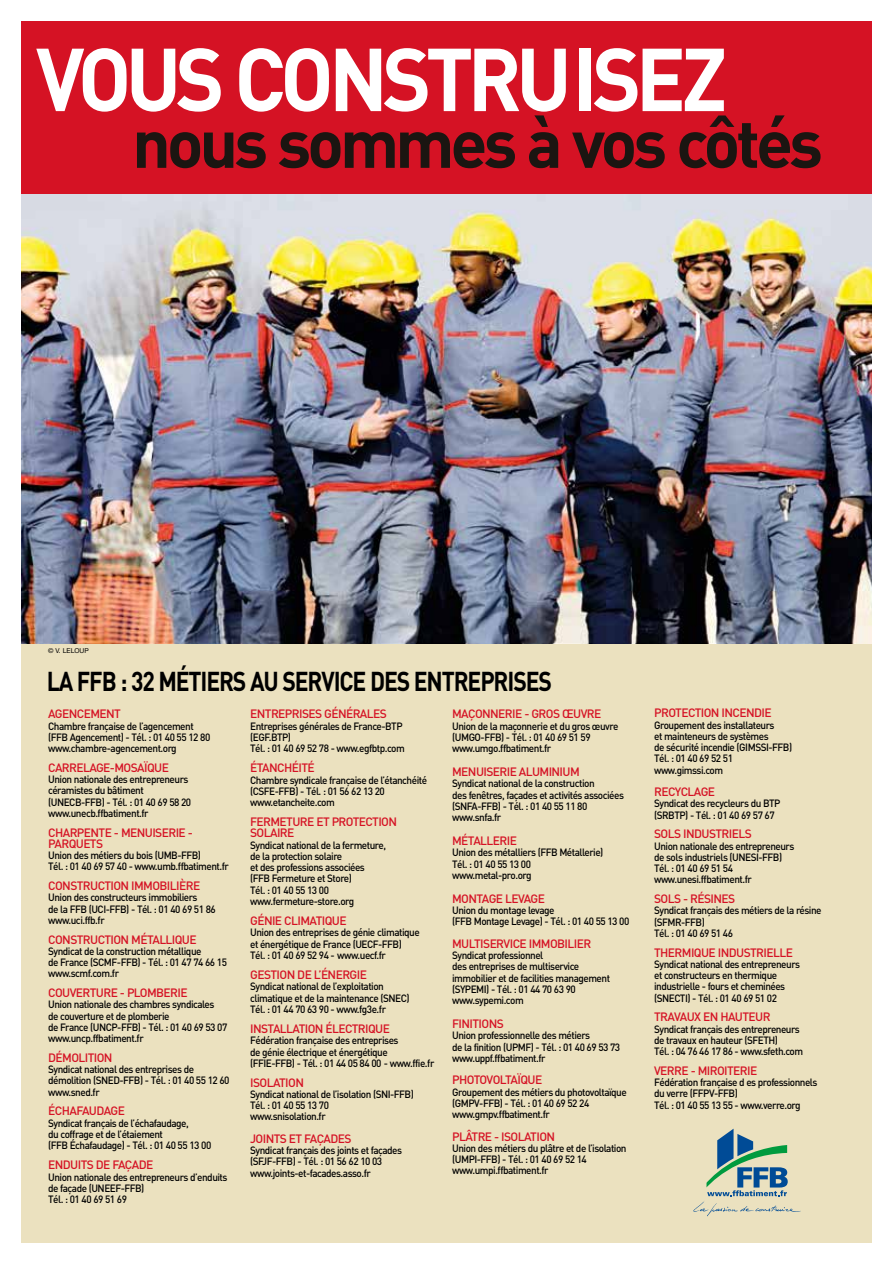
<style>
.page{position:relative;width:893px;height:1263px;background:#fff}
.page>*{position:absolute;margin:0;border:0;box-sizing:border-box;transform-origin:0 0}
.t1{font:700 87.75px "DIN";letter-spacing:-.07em;color:#fff;scale:.95 1}
.t2{font:700 67.65px "DIN";letter-spacing:-.06em;color:#1b1511}
.t3{font:700 27px "DIN";letter-spacing:-.05em;color:#000;scale:.85 1}
.t4{font:500 12px/11.2px "DIN";letter-spacing:-.05em;color:#d51224}
.t5{font:500 10.5px/11.2px "DIN";letter-spacing:-.05em;color:#000;scale:.95 1}
.t6{font:6.75px "Helvetica Neue";color:#000}
</style>
<div class="page">
<div style="left:21px;top:219px;width:851px;height:1023px;background:#ebe1bf"></div>
<div style="left:21px;top:21px;width:851px;height:185px;background:#d51224"></div>
<img style="left:21px;top:194px;width:851px;height:449px">
<svg style="left:693px;top:1129px;width:108px;height:87px"></svg>
<h1 class="t1" style="left:36px;top:22px;width:729px">VOUS CONSTRUISEZ</h1>
<h2 class="t2" style="left:132px;top:99px;width:692px">nous sommes à vos côtés</h2>
<p class="t6" style="left:48px;top:647px;width:42px">© V. LELOUP</p>
<h3 class="t3" style="left:47px;top:664px;width:596px">LA FFB : 32 MÉTIERS AU SERVICE DES ENTREPRISES</h3>
<p class="t4" style="left:48px;top:708px;width:74px">AGENCEMENT</p>
<p class="t5" style="left:48px;top:720px;width:172px">Chambre française de l’agencement (FFB Agencement) - Tél. : 01 40 55 12 80 www.chambre-agencement.org</p>
<p class="t4" style="left:48px;top:761px;width:122px">CARRELAGE-MOSAÏQUE</p>
<p class="t5" style="left:48px;top:773px;width:152px">Union nationale des entrepreneurs céramistes du bâtiment (UNECB-FFB) - Tél. : 01 40 69 58 20 www.unecb.ffbatiment.fr</p>
<p class="t4" style="left:48px;top:826px;width:146px">CHARPENTE - MENUISERIE -<br>PARQUETS</p>
<p class="t5" style="left:48px;top:849px;width:192px">Union des métiers du bois (UMB-FFB)<br>Tél. : 01 40 69 57 40 - www.umb.ffbatiment.fr</p>
<p class="t4" style="left:48px;top:880px;width:154px">CONSTRUCTION IMMOBILIÈRE</p>
<p class="t5" style="left:48px;top:892px;width:178px">Union des constructeurs immobiliers<br>de la FFB (UCI-FFB) - Tél. : 01 40 69 51 86 www.uci.ffb.fr</p>
<p class="t4" style="left:48px;top:933px;width:150px">CONSTRUCTION MÉTALLIQUE</p>
<p class="t5" style="left:48px;top:945px;width:190px">Syndicat de la construction métallique<br>de France (SCMF-FFB) - Tél. : 01 47 74 66 15 www.scmf.com.fr</p>
<p class="t4" style="left:48px;top:987px;width:141px">COUVERTURE - PLOMBERIE</p>
<p class="t5" style="left:48px;top:999px;width:190px">Union nationale des chambres syndicales de couverture et de plomberie<br>de France (UNCP-FFB) - Tél. : 01 40 69 53 07 www.uncp.ffbatiment.fr</p>
<p class="t4" style="left:48px;top:1051px;width:66px">DÉMOLITION</p>
<p class="t5" style="left:48px;top:1063px;width:192px">Syndicat national des entreprises de démolition (SNED-FFB) - Tél. : 01 40 55 12 60 www.sned.fr</p>
<p class="t4" style="left:48px;top:1105px;width:78px">ÉCHAFAUDAGE</p>
<p class="t5" style="left:48px;top:1117px;width:173px">Syndicat français de l’échafaudage,<br>du coffrage et de l’étaiement<br>(FFB Échafaudage) - Tél. : 01 40 55 13 00</p>
<p class="t4" style="left:48px;top:1159px;width:107px">ENDUITS DE FAÇADE</p>
<p class="t5" style="left:48px;top:1171px;width:190px">Union nationale des entrepreneurs d’enduits de façade (UNEEF-FFB)<br>Tél. : 01 40 69 51 69</p>
<p class="t4" style="left:250px;top:708px;width:138px">ENTREPRISES GÉNÉRALES</p>
<p class="t5" style="left:250px;top:720px;width:164px">Entreprises générales de France-BTP (EGF.BTP)<br>Tél. : 01 40 69 52 78 - www.egfbtp.com</p>
<p class="t4" style="left:250px;top:762px;width:66px">ÉTANCHÉITÉ</p>
<p class="t5" style="left:250px;top:774px;width:188px">Chambre syndicale française de l’étanchéité (CSFE-FFB) - Tél. : 01 56 62 13 20 www.etancheite.com</p>
<p class="t4" style="left:250px;top:816px;width:148px">FERMETURE ET PROTECTION<br>SOLAIRE</p>
<p class="t5" style="left:250px;top:839px;width:145px">Syndicat national de la fermeture, de la protection solaire<br>et des professions associées (FFB Fermeture et Store)<br>Tél. : 01 40 55 13 00 www.fermeture-store.org</p>
<p class="t4" style="left:250px;top:915px;width:98px">GÉNIE CLIMATIQUE</p>
<p class="t5" style="left:250px;top:927px;width:180px">Union des entreprises de génie climatique et énergétique de France (UECF-FFB)<br>Tél. : 01 40 69 52 94 - www.uecf.fr</p>
<p class="t4" style="left:250px;top:969px;width:118px">GESTION DE L’ÉNERGIE</p>
<p class="t5" style="left:250px;top:980px;width:169px">Syndicat national de l’exploitation climatique et de la maintenance (SNEC)<br>Tél. : 01 44 70 63 90 - www.fg3e.fr</p>
<p class="t4" style="left:250px;top:1023px;width:141px">INSTALLATION ÉLECTRIQUE</p>
<p class="t5" style="left:250px;top:1034px;width:195px">Fédération française des entreprises<br>de génie électrique et énergétique (FFIE-FFB) - Tél. : 01 44 05 84 00 - www.ffie.fr</p>
<p class="t4" style="left:250px;top:1076px;width:55px">ISOLATION</p>
<p class="t5" style="left:250px;top:1088px;width:174px">Syndicat national de l’isolation (SNI-FFB)<br>Tél. : 01 40 55 13 70<br>www.snisolation.fr</p>
<p class="t4" style="left:250px;top:1132px;width:103px">JOINTS ET FAÇADES</p>
<p class="t5" style="left:250px;top:1144px;width:161px">Syndicat français des joints et façades (SFJF-FFB) - Tél. : 01 56 62 10 03 www.joints-et-facades.asso.fr</p>
<p class="t4" style="left:452px;top:708px;width:151px">MAÇONNERIE - GROS ŒUVRE</p>
<p class="t5" style="left:452px;top:720px;width:176px">Union de la maçonnerie et du gros œuvre (UMGO-FFB) - Tél. : 01 40 69 51 59 www.umgo.ffbatiment.fr</p>
<p class="t4" style="left:452px;top:766px;width:129px">MENUISERIE ALUMINIUM</p>
<p class="t5" style="left:452px;top:777px;width:182px">Syndicat national de la construction<br>des fenêtres, façades et activités associées (SNFA-FFB) - Tél. : 01 40 55 11 80 www.snfa.fr</p>
<p class="t4" style="left:452px;top:835px;width:66px">MÉTALLERIE</p>
<p class="t5" style="left:452px;top:846px;width:161px">Union des métalliers (FFB Métallerie)<br>Tél. : 01 40 55 13 00 www.metal-pro.org</p>
<p class="t4" style="left:452px;top:892px;width:94px">MONTAGE LEVAGE</p>
<p class="t5" style="left:452px;top:904px;width:188px">Union du montage levage<br>(FFB Montage Levage) - Tél. : 01 40 55 13 00</p>
<p class="t4" style="left:452px;top:937px;width:141px">MULTISERVICE IMMOBILIER</p>
<p class="t5" style="left:452px;top:949px;width:168px">Syndicat professionnel<br>des entreprises de multiservice immobilier et de facilities management (SYPEMI) - Tél. : 01 44 70 63 90 www.sypemi.com</p>
<p class="t4" style="left:452px;top:1018px;width:53px">FINITIONS</p>
<p class="t5" style="left:452px;top:1029px;width:178px">Union professionnelle des métiers<br>de la finition (UPMF) - Tél. : 01 40 69 53 73 www.uppf.ffbatiment.fr</p>
<p class="t4" style="left:452px;top:1074px;width:92px">PHOTOVOLTAÏQUE</p>
<p class="t5" style="left:452px;top:1086px;width:185px">Groupement des métiers du photovoltaïque (GMPV-FFB) - Tél. : 01 40 69 52 24 www.gmpv.ffbatiment.fr</p>
<p class="t4" style="left:452px;top:1130px;width:104px">PLÂTRE - ISOLATION</p>
<p class="t5" style="left:452px;top:1142px;width:185px">Union des métiers du plâtre et de l’isolation (UMPI-FFB) - Tél. : 01 40 69 52 14 www.umpi.ffbatiment.fr</p>
<p class="t4" style="left:654px;top:707px;width:119px">PROTECTION INCENDIE</p>
<p class="t5" style="left:654px;top:719px;width:147px">Groupement des installateurs<br>et mainteneurs de systèmes<br>de sécurité incendie (GIMSSI-FFB)<br>Tél. : 01 40 69 52 51 www.gimssi.com</p>
<p class="t4" style="left:654px;top:786px;width:62px">RECYCLAGE</p>
<p class="t5" style="left:654px;top:797px;width:134px">Syndicat des recycleurs du BTP (SRBTP) - Tél. : 01 40 69 57 67</p>
<p class="t4" style="left:654px;top:828px;width:99px">SOLS INDUSTRIELS</p>
<p class="t5" style="left:654px;top:840px;width:149px">Union nationale des entrepreneurs de sols industriels (UNESI-FFB)<br>Tél. : 01 40 69 51 54 www.unesi.ffbatiment.fr</p>
<p class="t4" style="left:654px;top:893px;width:83px">SOLS - RÉSINES</p>
<p class="t5" style="left:654px;top:904px;width:178px">Syndicat français des métiers de la résine (SFMR-FFB)<br>Tél. : 01 40 69 51 46</p>
<p class="t4" style="left:654px;top:946px;width:140px">THERMIQUE INDUSTRIELLE</p>
<p class="t5" style="left:654px;top:958px;width:155px">Syndicat national des entrepreneurs et constructeurs en thermique industrielle - fours et cheminées (SNECTI) - Tél. : 01 40 69 51 02</p>
<p class="t4" style="left:654px;top:1011px;width:118px">TRAVAUX EN HAUTEUR</p>
<p class="t5" style="left:654px;top:1023px;width:158px">Syndicat français des entrepreneurs de travaux en hauteur (SFETH)<br>Tél. : 04 76 46 17 86 - www.sfeth.com</p>
<p class="t4" style="left:654px;top:1064px;width:105px">VERRE - MIROITERIE</p>
<p class="t5" style="left:654px;top:1076px;width:173px">Fédération française d es professionnels du verre (FFPV-FFB)<br>Tél. : 01 40 55 13 55 - www.verre.org</p>
</div>
